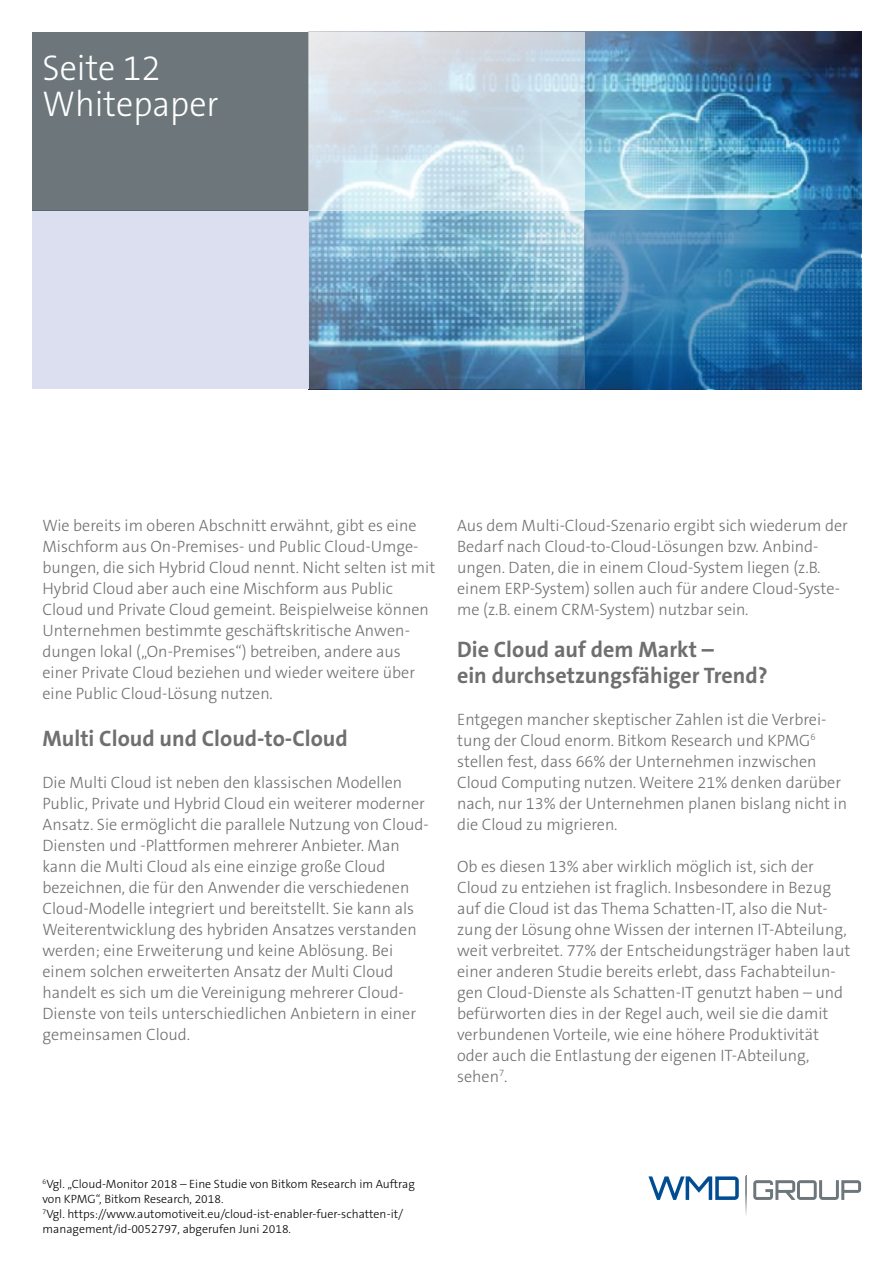
<style>
.page{position:relative;width:893px;height:1263px;background:#fff}
.page>*{position:absolute;margin:0;border:0;box-sizing:border-box;transform-origin:0 0}
.t1{font:300 36px/36px "The Sans B W3";color:#fff;scale:.95 1}
.t2{font:700 22.5px/25.5px "The Sans B W7";color:#706f6f}
.t3{font:300 16.5px/21px "The Sans B W3";color:#706f6f}
.t4{font:300 12px/15px "The Sans B W3";color:#000}
</style>
<div class="page">
<img style="left:585px;top:32px;width:276px;height:178px">
<div style="left:32px;top:210px;width:276px;height:179px;background:#dbdff0"></div>
<div style="left:32px;top:32px;width:276px;height:178px;background:#6d767a"></div>
<svg style="left:585px;top:210px;width:276px;height:179px;background:#2b72a6"></svg>
<svg style="left:308px;top:210px;width:277px;height:179px;background:#6e9ebc"></svg>
<svg style="left:308px;top:32px;width:277px;height:178px;background:#d2e0e9"></svg>
<svg style="left:648px;top:1176px;width:91px;height:24px"></svg>
<svg style="left:753px;top:1180px;width:108px;height:20px"></svg>
<svg style="left:745px;top:1176px;width:2px;height:39px"></svg>
<h1 class="t1" style="left:43px;top:50px;width:187px">Seite 12<br>Whitepaper</h1>
<p class="t3" style="left:43px;top:515px;width:394px">Wie bereits im oberen Abschnitt erwähnt, gibt es eine Mischform aus On-Premises- und Public Cloud-Umge&shy;bungen, die sich Hybrid Cloud nennt. Nicht selten ist mit Hybrid Cloud aber auch eine Mischform aus Public Cloud und Private Cloud gemeint. Beispielweise können Unternehmen bestimmte geschäftskritische Anwen&shy;dungen lokal („On-Premises“) betreiben, andere aus einer Private Cloud beziehen und wieder weitere über eine Public Cloud-Lösung nutzen.</p>
<h2 class="t2" style="left:43px;top:725px;width:307px">Multi Cloud und Cloud-to-Cloud</h2>
<p class="t3" style="left:43px;top:771px;width:388px">Die Multi Cloud ist neben den klassischen Modellen Public, Private und Hybrid Cloud ein weiterer moderner Ansatz. Sie ermöglicht die parallele Nutzung von Cloud-Diensten und -Plattformen mehrerer Anbieter. Man kann die Multi Cloud als eine einzige große Cloud bezeichnen, die für den Anwender die verschiedenen Cloud-Modelle integriert und bereitstellt. Sie kann als Weiterentwicklung des hybriden Ansatzes verstanden werden; eine Erweiterung und keine Ablösung. Bei einem solchen erweiterten Ansatz der Multi Cloud handelt es sich um die Vereinigung mehrerer Cloud-Dienste von teils unterschiedlichen Anbietern in einer gemeinsamen Cloud.</p>
<p class="t3" style="left:457px;top:515px;width:392px">Aus dem Multi-Cloud-Szenario ergibt sich wiederum der Bedarf nach Cloud-to-Cloud-Lösungen bzw. Anbind&shy;ungen. Daten, die in einem Cloud-System liegen (z.B. einem ERP-System) sollen auch für andere Cloud-Syste&shy;me (z.B. einem CRM-System) nutzbar sein.</p>
<h2 class="t2" style="left:457px;top:637px;width:312px">Die Cloud auf dem Markt –<br>ein durchsetzungsfähiger Trend?</h2>
<p class="t3" style="left:457px;top:708px;width:391px">Entgegen mancher skeptischer Zahlen ist die Verbrei&shy;tung der Cloud enorm. Bitkom Research und KPMG<sup>6 </sup>stellen fest, dass 66% der Unternehmen inzwischen Cloud Computing nutzen. Weitere 21% denken darüber nach, nur 13% der Unternehmen planen bislang nicht in die Cloud zu migrieren.</p>
<p class="t3" style="left:457px;top:855px;width:395px">Ob es diesen 13% aber wirklich möglich ist, sich der Cloud zu entziehen ist fraglich. Insbesondere in Bezug auf die Cloud ist das Thema Schatten-IT, also die Nut&shy;zung der Lösung ohne Wissen der internen IT-Abteilung, weit verbreitet. 77% der Entscheidungsträger haben laut einer anderen Studie bereits erlebt, dass Fachabteilun&shy;gen Cloud-Dienste als Schatten-IT genutzt haben – und befürworten dies in der Regel auch, weil sie die damit verbundenen Vorteile, wie eine höhere Produktivität oder auch die Entlastung der eigenen IT-Abteilung, sehen<sup>7</sup>.</p>
<p class="t4" style="left:43px;top:1176px;width:374px"><sup>6</sup>Vgl. „Cloud-Monitor 2018 – Eine Studie von Bitkom Research im Auftrag von KPMG“, Bitkom Research, 2018.<br><sup>7</sup>Vgl. https://www.automotiveit.eu/cloud-ist-enabler-fuer-schatten-it/ management/id-0052797, abgerufen Juni 2018.</p>
</div>
